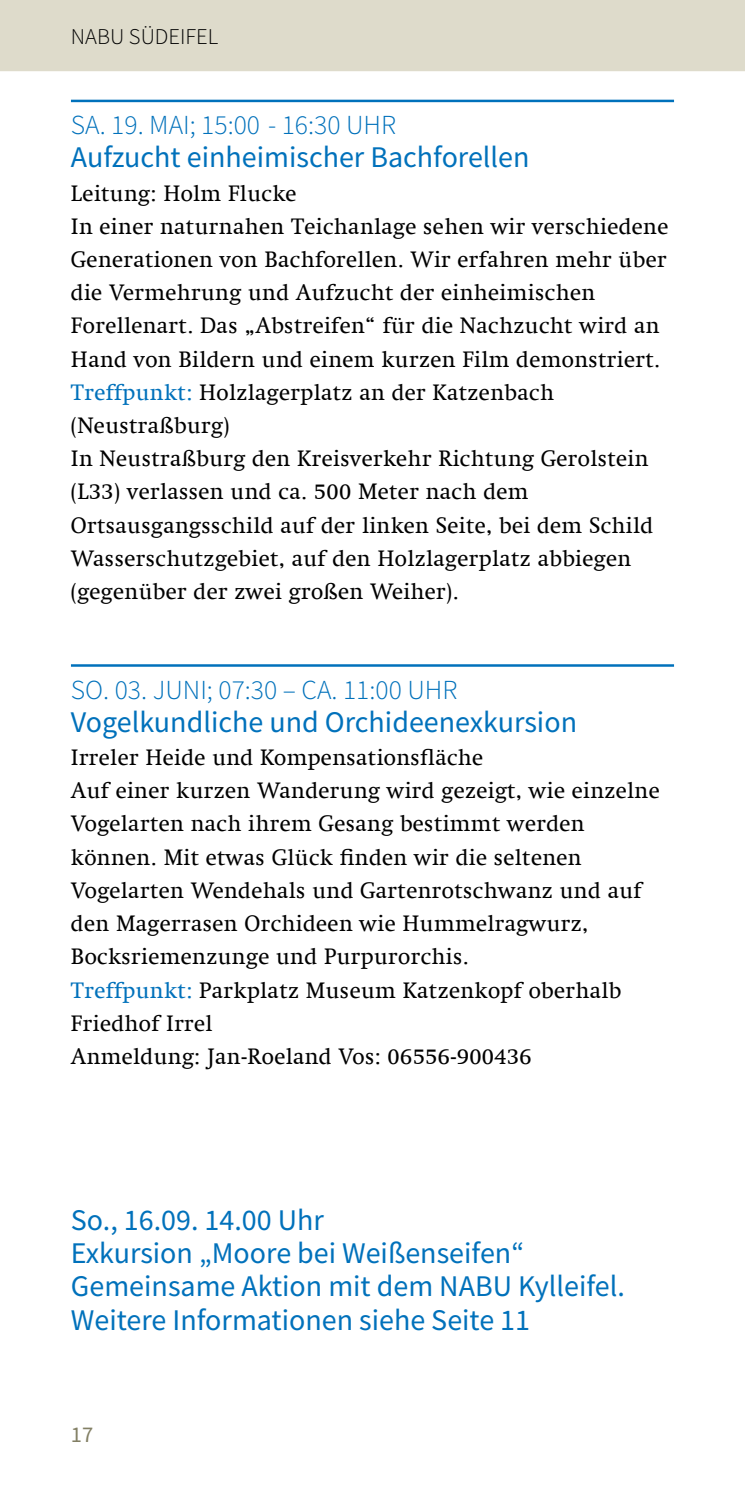
<style>
.page{position:relative;width:745px;height:1489px;background:#fff}
.page>*{position:absolute;margin:0;border:0;box-sizing:border-box;transform-origin:0 0}
.t1{font:30px/33.2px "Source Sans Pro";color:#0071bb}
.t2{font:300 27.5px "Source Sans Pro";color:#0071bb}
.t3{font:22.5px/33.2px "Swift Com";letter-spacing:.015em;color:#000}
.t4{font:300 22.5px "Source Sans Pro";color:#000}
.t5{font:22.5px "Source Sans Pro";color:#827f64}
.s1{color:#0071bb}
</style>
<div class="page">
<hr style="left:71px;top:100px;width:602px;height:2px;background:#0071bb">
<hr style="left:71px;top:664px;width:602px;height:2px;background:#0071bb">
<div style="left:0;top:0;width:744px;height:71px;background:#dedbcb"></div>
<p class="t4" style="left:71px;top:23px;width:108px">NABU SÜDEIFEL</p>
<p class="t2" style="left:71px;top:108px;width:326px">SA. 19. MAI; 15:00 - 16:30 UHR</p>
<h1 class="t1" style="left:71px;top:140px;width:460px">Aufzucht einheimischer Bachforellen</h1>
<p class="t3" style="left:71px;top:176px;width:598px">Leitung: Holm Flucke<br>In einer naturnahen Teichanlage sehen wir verschiedene Generationen von Bachforellen. Wir erfahren mehr über die Vermehrung und Aufzucht der einheimischen Forellenart. Das „Abstreifen“ für die Nachzucht wird an Hand von Bildern und einem kurzen Film demonstriert.<br><span class="s1">Treffpunkt:</span> Holzlagerplatz an der Katzenbach (Neustraßburg)<br>In Neustraßburg den Kreisverkehr Richtung Gerolstein (L33) verlassen und ca. 500 Meter nach dem Ortsausgangsschild auf der linken Seite, bei dem Schild Wasserschutzgebiet, auf den Holzlagerplatz abbiegen (gegenüber der zwei großen Weiher).</p>
<p class="t2" style="left:71px;top:672px;width:387px">SO. 03. JUN I; 07:30 – CA. 11:00 UHR</p>
<h1 class="t1" style="left:71px;top:705px;width:507px">Vogelkundliche und Orchideenexkursion</h1>
<p class="t3" style="left:71px;top:740px;width:590px">Irreler Heide und Kompensationsfläche<br>Auf einer kurzen Wanderung wird gezeigt, wie einzelne Vogelarten nach ihrem Gesang bestimmt werden können. Mit etwas Glück finden wir die seltenen Vogelarten Wendehals und Gartenrotschwanz und auf den Magerrasen Orchideen wie Hummelragwurz, Bocksriemenzunge und Purpurorchis.<br><span class="s1">Treffpunkt:</span> Parkplatz Museum Katzenkopf oberhalb Friedhof Irrel<br>Anmeldung: Jan-Roeland Vos: 06556-900436</p>
<h1 class="t1" style="left:71px;top:1203px;width:555px">So., 16.09. 14.00 Uhr<br>Exkursion „Moore bei Weißenseifen“ Gemeinsame Aktion mit dem NABU Kylleifel.<br>Weitere Informationen siehe Seite 11</h1>
<p class="t5" style="left:71px;top:1419px;width:24px">17</p>
</div>
